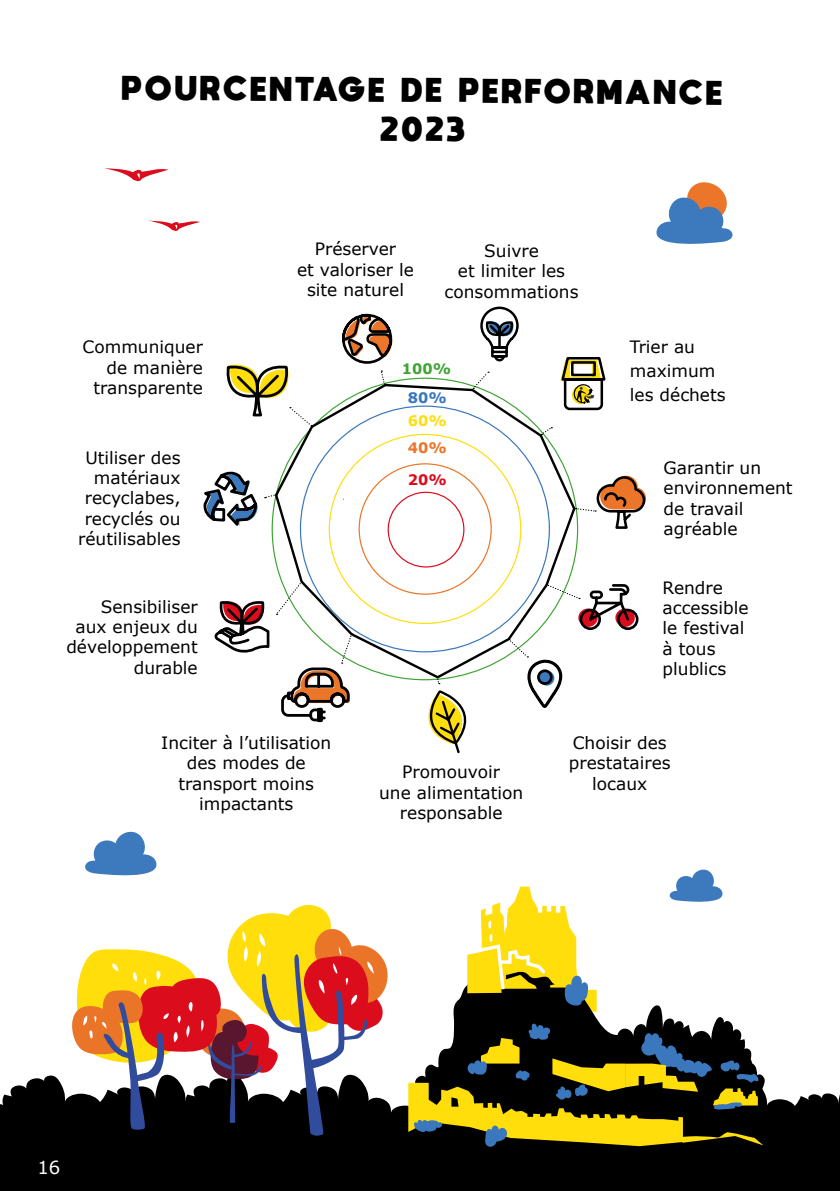
<style>
.page{position:relative;width:840px;height:1191px;background:#fff}
.page>*{position:absolute;margin:0;border:0;box-sizing:border-box;transform-origin:0 0}
.t1{font:800 24px/39px "moon get";letter-spacing:.15em;color:#000;text-align:center}
.t2{font:18px "Verdana";color:#fff}
.t3{font:17px/20.4px "Verdana";color:#000;text-align:center}
.t4{font:700 14.4px "Verdana";color:#3fa535}
.t5{font:700 14.4px "Verdana";color:#dc0c1d}
.t6{font:700 14.4px "Verdana";color:#eb7529}
.t7{font:700 14.4px "Verdana";color:#ffde0c}
.t8{font:700 14.4px "Verdana";color:#3a77bc}
</style>
<div class="page">
<div style="left:0;top:1118px;width:839px;height:73px;background:#000"></div>
<svg style="left:480px;top:306px;width:39px;height:56px"></svg>
<svg style="left:560px;top:357px;width:46px;height:54px"></svg>
<svg style="left:226px;top:364px;width:63px;height:53px"></svg>
<svg style="left:342px;top:313px;width:51px;height:69px"></svg>
<svg style="left:479px;top:371px;width:10px;height:11px"></svg>
<svg style="left:576px;top:475px;width:70px;height:55px"></svg>
<svg style="left:576px;top:584px;width:63px;height:46px"></svg>
<svg style="left:527px;top:680px;width:35px;height:28px"></svg>
<svg style="left:416px;top:680px;width:51px;height:74px"></svg>
<svg style="left:214px;top:601px;width:136px;height:122px"></svg>
<svg style="left:203px;top:471px;width:70px;height:60px"></svg>
<svg style="left:273px;top:382px;width:303px;height:298px"></svg>
<svg style="left:656px;top:182px;width:76px;height:62px"></svg>
<svg style="left:0;top:831px;width:839px;height:316px"></svg>
<svg style="left:104px;top:168px;width:64px;height:14px"></svg>
<svg style="left:149px;top:220px;width:51px;height:11px"></svg>
<h1 class="t1" style="left:122px;top:69px;width:601px">POURCENTAGE DE PERFORMANCE<br>2023</h1>
<p class="t3" style="left:297px;top:239px;width:118px">Préserver<br>et valoriser le site naturel</p>
<p class="t3" style="left:444px;top:241px;width:135px">Suivre<br>et limiter les consommations</p>
<p class="t3" style="left:83px;top:337px;width:122px;text-align:right">Communiquer de manière transparente</p>
<p class="t3" style="left:629px;top:335px;width:97px;line-height:24px;text-align:left">Trier au maximum les déchets</p>
<p class="t4" style="left:401px;top:359px;width:51px">100%</p>
<p class="t8" style="left:408px;top:389px;width:40px">80%</p>
<p class="t3" style="left:78px;top:447px;width:104px;text-align:right">Utiliser des matériaux recyclabes, recyclés ou réutilisables</p>
<p class="t3" style="left:66px;top:596px;width:133px;text-align:right">Sensibiliser aux enjeux du développement durable</p>
<p class="t3" style="left:161px;top:733px;width:172px">Inciter à l’utilisation des modes de transport moins impactants</p>
<p class="t7" style="left:408px;top:411px;width:40px">60%</p>
<p class="t6" style="left:408px;top:438px;width:40px">40%</p>
<p class="t5" style="left:408px;top:470px;width:40px">20%</p>
<p class="t3" style="left:379px;top:762px;width:146px">Promouvoir<br>une alimentation responsable</p>
<p class="t3" style="left:663px;top:458px;width:130px;text-align:left">Garantir un environnement de travail agréable</p>
<p class="t3" style="left:662px;top:577px;width:87px;text-align:left">Rendre accessible le festival à tous plublics</p>
<p class="t3" style="left:568px;top:733px;width:103px">Choisir des prestataires locaux</p>
<p class="t2" style="left:37px;top:1155px;width:24px">16</p>
</div>
